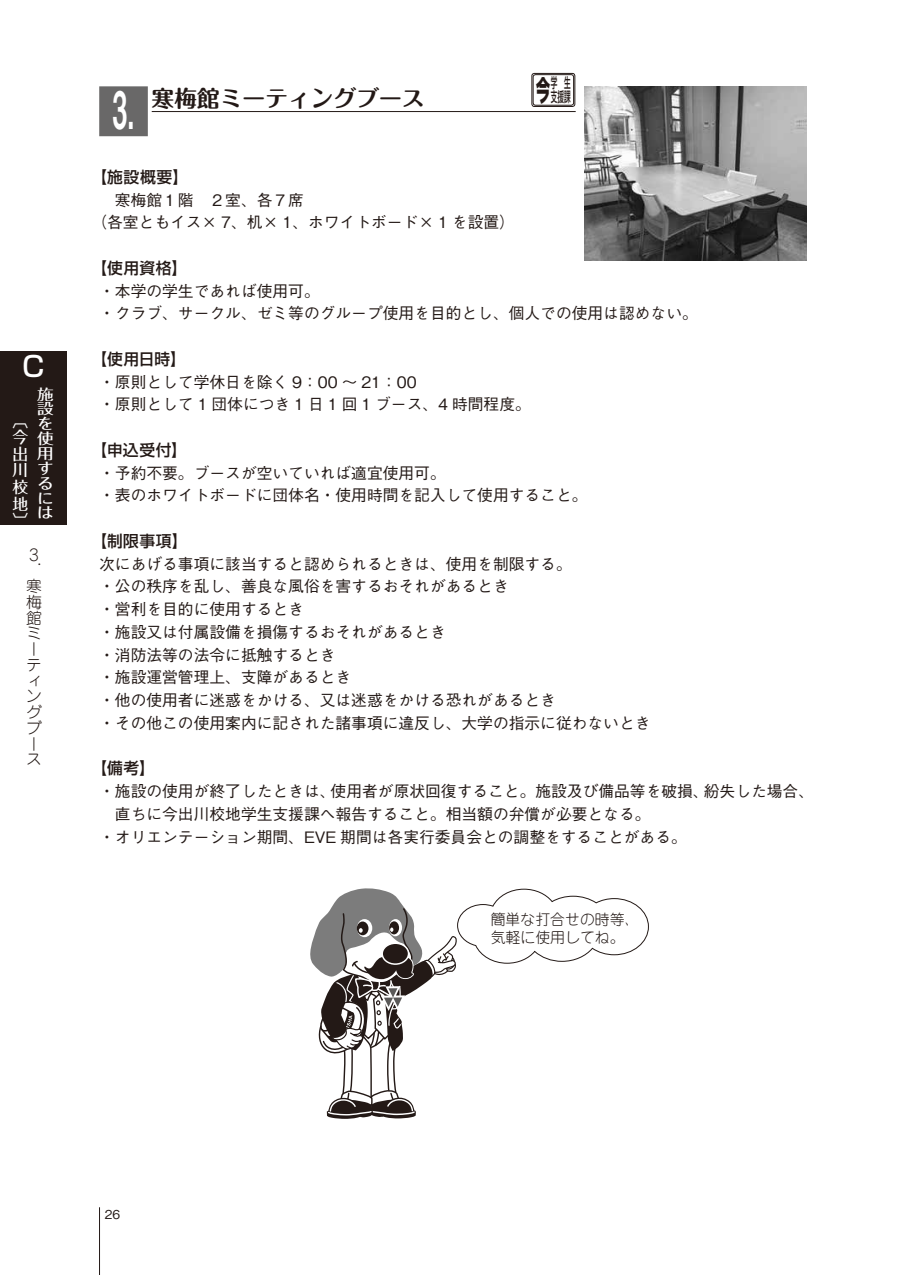
<style>
.page{position:relative;width:903px;height:1275px;background:#fff}
.page>*{position:absolute;margin:0;border:0;box-sizing:border-box;transform-origin:0 0}
.t1{font:51.62px "Midashi Go Pr 5 MB31";color:#fff;scale:.52 1}
.t2{font:500 28px "Shin Go Pr 5";color:#fff}
.t3{font:700 22.75px "Maru Fo Pro";color:#231916}
.t4{font:500 15.75px/22.8px "Gothic BBB Pr 5";color:#231916}
.t5{font:500 15.75px "Shin Go Pr 5";letter-spacing:.035em;color:#231916}
.t6{font:300 15.75px/15.8px "Jun 101 Pro";color:#231916}
.t7{font:500 15.75px/16.4px "Folk Pro";color:#fff;text-align:justify}
.t8{font:300 14.88px/17.8px "Jun 101 Pro";color:#231916}
.t9{font:500 14.88px/14.9px "Folk Pro";color:#fff;text-align:justify;scale:1.12 1}
.t10{font:500 14px/14px "Shin Go Pr 5";color:#231916;text-align:right;scale:.47 1}
.t11{font:500 12.25px "Gothic BBB Pr 5";color:#231916}
.s1{font-weight:700;font-size:28px}
</style>
<div class="page">
<hr style="left:152px;top:111px;width:424px;height:1px;background:#231916">
<div style="left:99px;top:86px;width:49px;height:50px;background:#696868"></div>
<div style="left:532px;top:73px;width:43px;height:34px;border:1px solid #231916;border-radius:2px"></div>
<div style="left:533px;top:74px;width:41px;height:31px;border:1px solid #231916;border-radius:2px"></div>
<img style="left:584px;top:87px;width:222px;height:173px">
<svg style="left:310px;top:888px;width:339px;height:231px"></svg>
<hr style="left:99px;top:1207px;width:1px;height:68px;background:#231916">
<div style="left:0;top:352px;width:67px;height:173px;background:#231916"></div>
<h2 class="t2" style="left:19px;top:343px;width:25px">Ｃ</h2>
<p class="t9" style="left:37px;top:384px;width:16px">施設を使用するには</p>
<p class="t7" style="left:12px;top:410px;width:17px">〔今出川校地〕</p>
<p class="t6" style="left:26px;top:545px;width:17px">3．寒梅館ミーティングブース</p>
<h1 class="t1" style="left:113px;top:68px;width:43px">3.</h1>
<h3 class="t3" style="left:152px;top:80px;width:274px">寒梅館ミーティングブース</h3>
<p class="t10" style="left:536px;top:75px;width:75px"><span class="s1">今</span>学　生支援課</p>
<p class="t5" style="left:91px;top:164px;width:98px">【施設概要】</p>
<p class="t4" style="left:91px;top:187px;width:425px;text-indent:8px">　寒梅館１階　２室、各７席<br>（各室ともイス× 7、机× 1、ホワイトボード× 1 を設置）</p>
<p class="t5" style="left:91px;top:255px;width:97px">【使用資格】</p>
<p class="t4" style="left:99px;top:278px;width:600px">・本学の学生であれば使用可。<br>・クラブ、サークル、ゼミ等のグループ使用を目的とし、個人での使用は認めない。</p>
<p class="t5" style="left:91px;top:346px;width:96px">【使用日時】</p>
<p class="t4" style="left:99px;top:369px;width:433px">・原則として学休日を除く 9：00 ～ 21：00<br>・原則として 1 団体につき 1 日 1 回 1 ブース、4 時間程度。</p>
<p class="t5" style="left:91px;top:437px;width:97px">【申込受付】</p>
<p class="t4" style="left:99px;top:460px;width:490px">・予約不要。ブースが空いていれば適宜使用可。<br>・表のホワイトボードに団体名・使用時間を記入して使用すること。</p>
<p class="t5" style="left:91px;top:528px;width:98px">【制限事項】</p>
<p class="t4" style="left:99px;top:551px;width:553px">次にあげる事項に該当すると認められるときは、使用を制限する。<br>・公の秩序を乱し、善良な風俗を害するおそれがあるとき<br>・営利を目的に使用するとき<br>・施設又は付属設備を損傷するおそれがあるとき<br>・消防法等の法令に抵触するとき<br>・施設運営管理上、支障があるとき<br>・他の使用者に迷惑をかける、又は迷惑をかける恐れがあるとき<br>・その他この使用案内に記された諸事項に違反し、大学の指示に従わないとき</p>
<p class="t5" style="left:91px;top:755px;width:65px">【備考】</p>
<p class="t4" style="left:99px;top:778px;width:716px">・施設の使用が終了したときは、使用者が原状回復すること。施設及び備品等を破損、紛失した場合、</p>
<p class="t4" style="left:115px;top:801px;width:537px">直ちに今出川校地学生支援課へ報告すること。相当額の弁償が必要となる。</p>
<p class="t4" style="left:99px;top:824px;width:589px">・オリエンテーション期間、EVE 期間は各実行委員会との調整をすることがある。</p>
<p class="t8" style="left:491px;top:908px;width:150px">簡単な打合せの時等、気軽に使用してね。</p>
<p class="t11" style="left:105px;top:1204px;width:17px">26</p>
</div>
